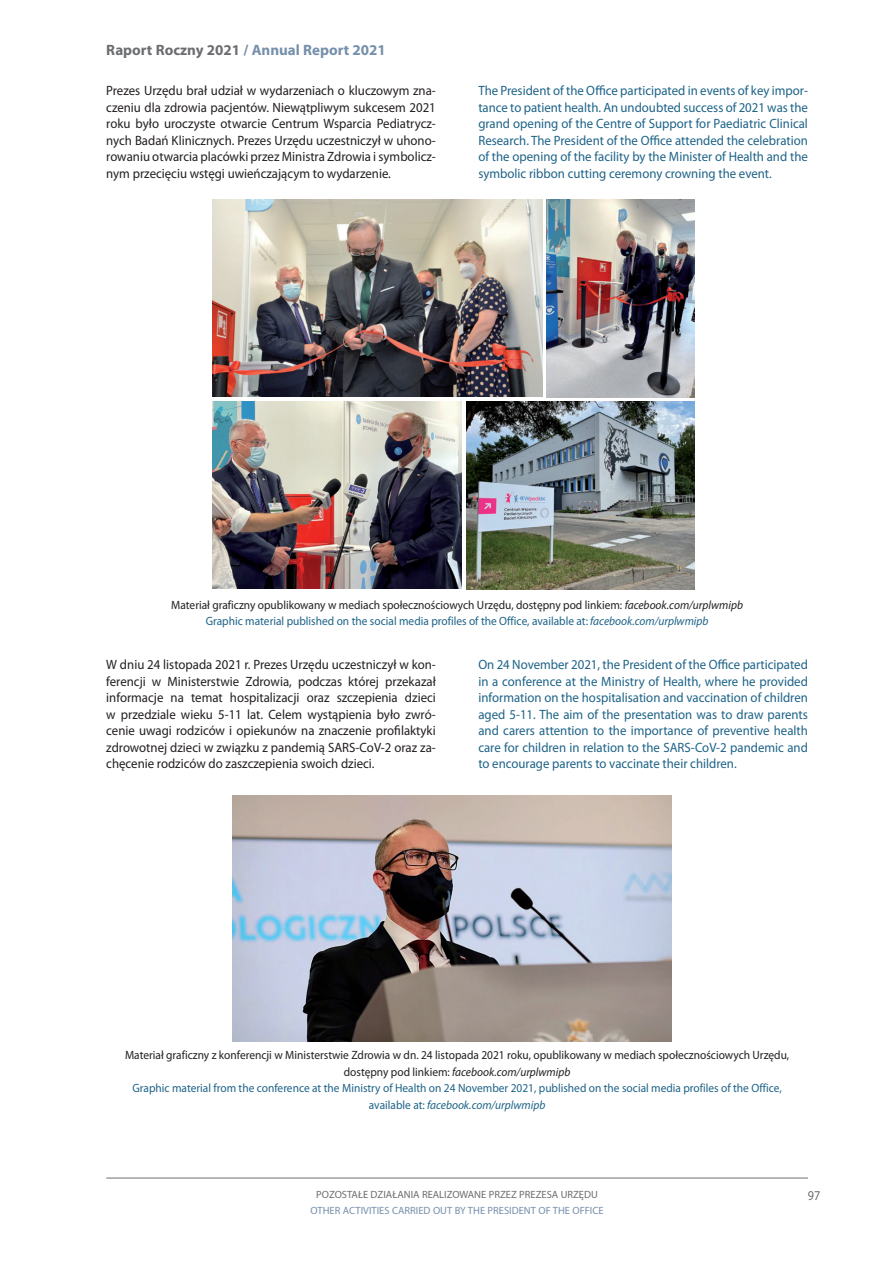
<style>
.page{position:relative;width:893px;height:1263px;background:#fff}
.page>*{position:absolute;margin:0;border:0;box-sizing:border-box;transform-origin:0 0}
.t1{font:700 15px "Myriad Pro";color:#768fab}
.t2{font:13.5px/16.5px "Myriad Pro";color:#1e6388;text-align:justify;scale:.95 1}
.t3{font:13.5px/16.5px "Myriad Pro";color:#231f20;text-align:justify;scale:.95 1}
.t4{font:13.5px "Myriad Pro";color:#6c6d70;scale:.9 1}
.t5{font:12px/16.5px "Myriad Pro";color:#231f20;text-align:center;scale:.95 1}
.t6{font:10.5px "Myriad Pro";color:#768fab}
.t7{font:10.5px "Myriad Pro";color:#6c6d70}
.s1{color:#6c6d70}
.s2{font-style:italic}
.s3{color:#1e6388}
.s4{font-style:italic;color:#1e6388}
</style>
<div class="page">
<hr style="left:106px;top:1178px;width:702px;height:1px;background:#6c6d70">
<img style="left:466px;top:402px;width:228px;height:187px">
<img style="left:213px;top:402px;width:249px;height:187px">
<img style="left:546px;top:199px;width:149px;height:198px">
<img style="left:213px;top:199px;width:329px;height:198px">
<img style="left:232px;top:796px;width:440px;height:245px">
<p class="t1" style="left:106px;top:40px;width:281px"><span class="s1">Raport Roczny 2021</span> / Annual Report 2021</p>
<p class="t3" style="left:106px;top:82px;width:348px">Prezes Urzędu brał udział w wydarzeniach o kluczowym zna&shy;czeniu dla zdrowia pacjentów. Niewątpliwym sukcesem 2021 roku było uroczyste otwarcie Centrum Wsparcia Pediatrycz&shy;nych Badań Klinicznych. Prezes Urzędu uczestniczył w uhono&shy;rowaniu otwarcia placówki przez Ministra Zdrowia i symbolicz&shy;nym przecięciu wstęgi uwieńczającym to wydarzenie.</p>
<p class="t2" style="left:478px;top:82px;width:348px">The President of the Office participated in events of key impor&shy;tance to patient health. An undoubted success of 2021 was the grand opening of the Centre of Support for Paediatric Clinical Research. The President of the Office attended the celebration of the opening of the facility by the Minister of Health and the symbolic ribbon cutting ceremony crowning the event.</p>
<p class="t5" style="left:171px;top:596px;width:603px">Materiał graficzny opublikowany w mediach społecznościowych Urzędu, dostępny pod linkiem: <span class="s2">facebook.com/urplwmipb<br></span><span class="s3">Graphic material published on the social media profiles of the Office, available at:</span> <span class="s4">facebook.com/urplwmipb</span></p>
<p class="t3" style="left:106px;top:656px;width:348px">W dniu 24 listopada 2021 r. Prezes Urzędu uczestniczył w kon&shy;ferencji w Ministerstwie Zdrowia, podczas której przekazał informacje na temat hospitalizacji oraz szczepienia dzieci w przedziale wieku 5-11 lat. Celem wystąpienia było zwró&shy;cenie uwagi rodziców i opiekunów na znaczenie profilaktyki zdrowotnej dzieci w związku z pandemią SARS-CoV-2 oraz za&shy;chęcenie rodziców do zaszczepienia swoich dzieci.</p>
<p class="t2" style="left:478px;top:656px;width:348px">On 24 November 2021, the President of the Office participated in a conference at the Ministry of Health, where he provided information on the hospitalisation and vaccination of children aged 5-11. The aim of the presentation was to draw parents and carers attention to the importance of preventive health care for children in relation to the SARS-CoV-2 pandemic and to encourage parents to vaccinate their children.</p>
<p class="t5" style="left:125px;top:1047px;width:701px">Materiał graficzny z konferencji w Ministerstwie Zdrowia w dn. 24 listopada 2021 roku, opublikowany w mediach społecznościowych Urzędu, dostępny pod linkiem: <span class="s2">facebook.com/urplwmipb<br></span><span class="s3">Graphic material from the conference at the Ministry of Health on 24 November 2021, published on the social media profiles of the Office, available at:</span> <span class="s4">facebook.com/urplwmipb</span></p>
<p class="t7" style="left:316px;top:1188px;width:283px">POZOSTAŁE DZIAŁANIA REALIZOWANE PRZEZ PREZESA URZĘDU</p>
<p class="t4" style="left:808px;top:1187px;width:15px">97</p>
<p class="t6" style="left:310px;top:1204px;width:295px">OTHER ACTIVITIES CARRIED OUT BY THE PRESIDENT OF THE OFFICE</p>
</div>
